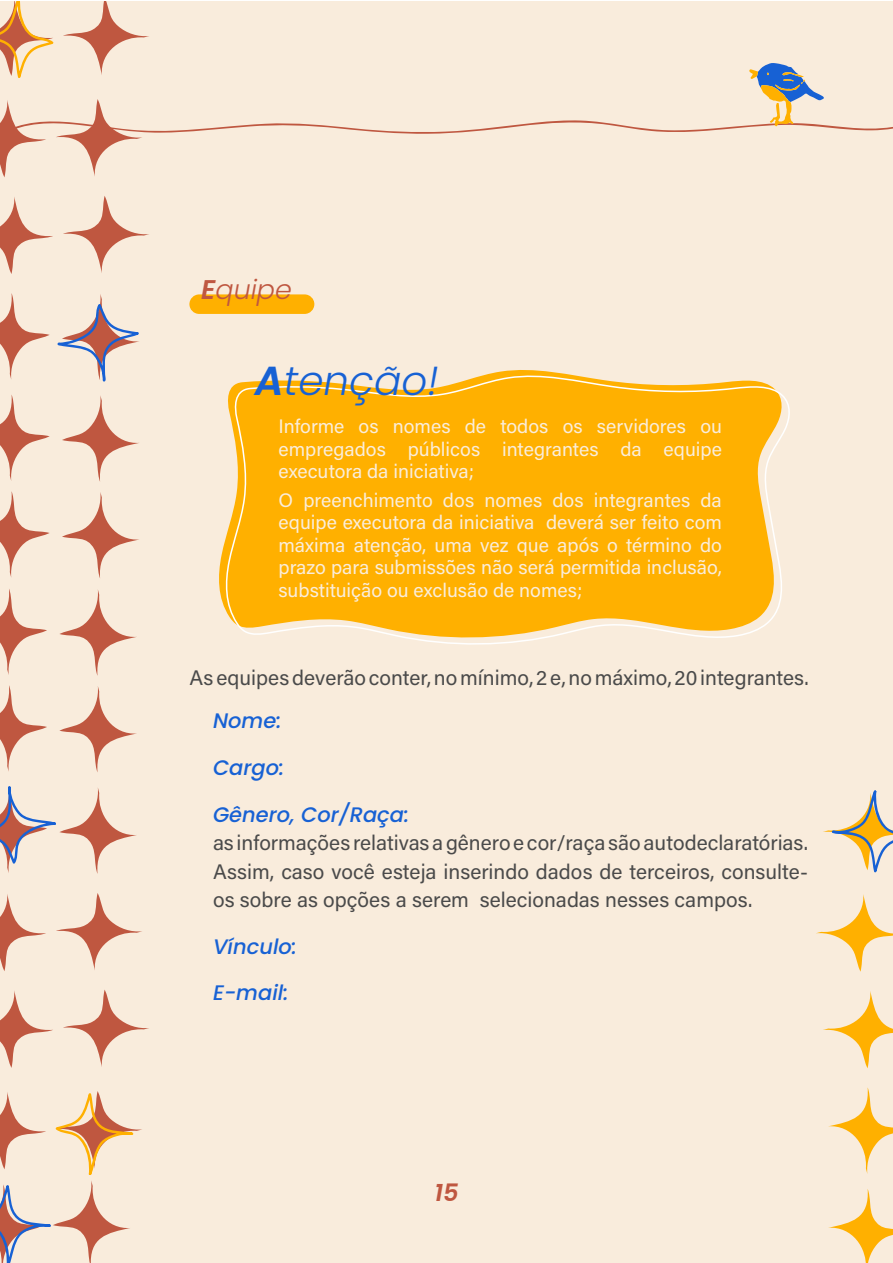
<style>
.page{position:relative;width:893px;height:1263px;background:#fff}
.page>*{position:absolute;margin:0;border:0;box-sizing:border-box;transform-origin:0 0}
.t1{font:italic 300 40.5px "Poppins";color:#1761d4}
.t2{font:italic 300 27px "Poppins";color:#bf5740}
.t3{font:italic 600 24px "Poppins";color:#bf5740}
.t4{font:21px/28.5px "Acumin Pro";color:#4a4a4a;text-align:justify}
.t5{font:italic 500 21px "Poppins";color:#1761d4}
.t6{font:19.5px/22.5px "Acumin Pro";color:#faeddb;text-align:justify}
.s1{font-weight:600}
</style>
<div class="page">
<div style="left:0;top:1px;width:893px;height:1262px;background:#f9ecdc"></div>
<svg style="left:0;top:293px;width:50px;height:86px"></svg>
<svg style="left:0;top:395px;width:50px;height:86px"></svg>
<svg style="left:62px;top:396px;width:77px;height:85px"></svg>
<svg style="left:62px;top:492px;width:77px;height:86px"></svg>
<svg style="left:0;top:491px;width:50px;height:86px"></svg>
<svg style="left:63px;top:196px;width:86px;height:77px"></svg>
<svg style="left:0;top:197px;width:53px;height:77px"></svg>
<svg style="left:57px;top:294px;width:82px;height:88px"></svg>
<svg style="left:63px;top:990px;width:86px;height:77px"></svg>
<svg style="left:0;top:991px;width:53px;height:77px"></svg>
<svg style="left:59px;top:686px;width:78px;height:86px"></svg>
<svg style="left:0;top:685px;width:47px;height:86px"></svg>
<svg style="left:0;top:589px;width:47px;height:86px"></svg>
<svg style="left:59px;top:590px;width:78px;height:86px"></svg>
<svg style="left:0;top:894px;width:46px;height:77px"></svg>
<svg style="left:56px;top:893px;width:86px;height:77px"></svg>
<svg style="left:0;top:786px;width:137px;height:88px"></svg>
<svg style="left:0;top:1091px;width:142px;height:172px"></svg>
<svg style="left:828px;top:1087px;width:65px;height:87px"></svg>
<svg style="left:816px;top:894px;width:77px;height:78px"></svg>
<svg style="left:828px;top:1189px;width:65px;height:74px"></svg>
<svg style="left:823px;top:991px;width:70px;height:77px"></svg>
<svg style="left:823px;top:790px;width:70px;height:83px"></svg>
<svg style="left:0;top:1px;width:893px;height:176px"></svg>
<div style="left:189px;top:294px;width:125px;height:20px;background:#ffb000;border-radius:10px"></div>
<svg style="left:223px;top:371px;width:567px;height:274px;background:#feb923"></svg>
<h2 class="t2" style="left:201px;top:274px;width:92px"><span class="s1">E</span>quipe</h2>
<h1 class="t1" style="left:255px;top:357px;width:185px"><span class="s1">A</span>tenção!</h1>
<p class="t6" style="left:279px;top:415px;width:445px">Informe os nomes de todos os servidores ou empregados públicos integrantes da equipe executora da iniciativa;</p>
<p class="t6" style="left:279px;top:488px;width:445px">O preenchimento dos nomes dos integrantes da equipe executora da iniciativa deverá ser feito com máxima atenção, uma vez que após o término do prazo para submissões não será permitida inclusão, substituição ou exclusão de nomes;</p>
<p class="t4" style="left:189px;top:662px;width:621px">As equipes deverão conter, no mínimo, 2 e, no máximo, 20 integrantes.</p>
<p class="t5" style="left:213px;top:709px;width:70px">Nome:</p>
<p class="t5" style="left:213px;top:755px;width:73px">Cargo:</p>
<p class="t5" style="left:213px;top:802px;width:198px">Gênero, Cor/Raça:</p>
<p class="t4" style="left:213px;top:827px;width:596px">as informações relativas a gênero e cor/raça são autodeclaratórias.<br>Assim, caso você esteja inserindo dados de terceiros, consulte&shy;os sobre as opções a serem selecionadas nesses campos.</p>
<p class="t5" style="left:213px;top:934px;width:86px">Vínculo:</p>
<p class="t5" style="left:213px;top:981px;width:77px">E-mail:</p>
<p class="t3" style="left:434px;top:1179px;width:26px">15</p>
</div>
